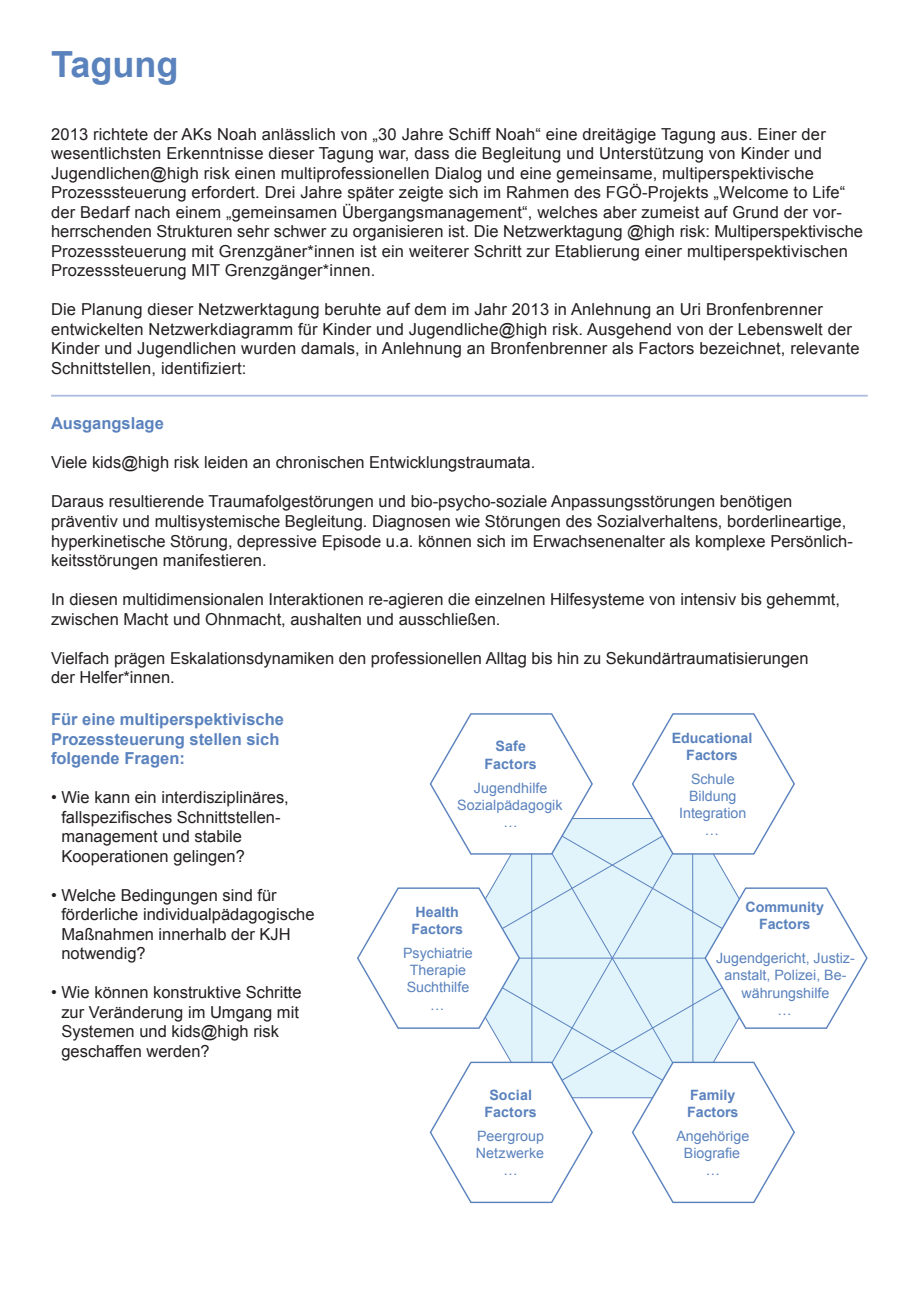
<style>
.page{position:relative;width:906px;height:1289px;background:#fff}
.page>*{position:absolute;margin:0;border:0;box-sizing:border-box;transform-origin:0 0}
.t1{font:700 36px "Arial";color:#5a82bd}
.t2{font:16.5px/19.5px "Arial";color:#231f20}
.t3{font:700 16.5px/19.5px "Arial";color:#5a82bd}
.t4{font:14.25px/17.1px "Arial";color:#5a82bd;text-align:center}
.t5{font:700 14.25px/17.1px "Arial";color:#5a82bd;text-align:center}
</style>
<div class="page">
<svg style="left:357px;top:713px;width:511px;height:490px"></svg>
<hr style="left:51px;top:395px;width:816px;height:1px;background:#a5b6d9">
<hr style="left:51px;top:396px;width:816px;height:1px;background:#a5b6d9">
<p class="t1" style="left:51px;top:41px;width:129px">Tagung</p>
<p class="t2" style="left:51px;top:124px;width:813px">2013 richtete der AKs Noah anlässlich von „30 Jahre Schiff Noah“ eine dreitägige Tagung aus. Einer der wesentlichsten Erkenntnisse dieser Tagung war, dass die Begleitung und Unterstützung von Kinder und Jugendlichen@high risk einen multiprofessionellen Dialog und eine gemeinsame, multiperspektivische Prozesssteuerung erfordert. Drei Jahre später zeigte sich im Rahmen des FGÖ-Projekts „Welcome to Life“ der Bedarf nach einem „gemeinsamen Übergangsmanagement“, welches aber zumeist auf Grund der vor&shy;herrschenden Strukturen sehr schwer zu organisieren ist. Die Netzwerktagung @high risk: Multiperspektivische Prozesssteuerung mit Grenzgäner*innen ist ein weiterer Schritt zur Etablierung einer multiperspektivischen Prozesssteuerung MIT Grenzgänger*innen.</p>
<p class="t2" style="left:51px;top:300px;width:810px">Die Planung dieser Netzwerktagung beruhte auf dem im Jahr 2013 in Anlehnung an Uri Bronfenbrenner entwickelten Netzwerkdiagramm für Kinder und Jugendliche@high risk. Ausgehend von der Lebenswelt der Kinder und Jugendlichen wurden damals, in Anlehnung an Bronfenbrenner als Factors bezeichnet, relevante Schnittstellen, identifiziert:</p>
<p class="t3" style="left:51px;top:414px;width:114px">Ausgangslage</p>
<p class="t2" style="left:51px;top:453px;width:486px">Viele kids@high risk leiden an chronischen Entwicklungstraumata.</p>
<p class="t2" style="left:51px;top:492px;width:803px">Daraus resultierende Traumafolgestörungen und bio-psycho-soziale Anpassungsstörungen benötigen präventiv und multisystemische Begleitung. Diagnosen wie Störungen des Sozialverhaltens, borderlineartige, hyperkinetische Störung, depressive Episode u.a. können sich im Erwachsenenalter als komplexe Persönlich&shy;keitsstörungen manifestieren.</p>
<p class="t2" style="left:51px;top:589px;width:790px">In diesen multidimensionalen Interaktionen re-agieren die einzelnen Hilfesysteme von intensiv bis gehemmt, zwischen Macht und Ohnmacht, aushalten und ausschließen.</p>
<p class="t2" style="left:51px;top:648px;width:759px">Vielfach prägen Eskalationsdynamiken den professionellen Alltag bis hin zu Sekundärtraumatisierungen der Helfer*innen.</p>
<p class="t3" style="left:51px;top:710px;width:234px">Für eine multiperspektivische<br>Prozessteuerung stellen sich folgende Fragen:</p>
<p class="t2" style="left:61px;top:787px;width:229px;text-indent:-10px">• Wie kann ein interdisziplinäres, fallspezifisches Schnittstellen&shy;management und stabile<br>Kooperationen gelingen?</p>
<p class="t2" style="left:61px;top:885px;width:255px;text-indent:-10px">• Welche Bedingungen sind für förderliche individualpädagogische<br>Maßnahmen innerhalb der KJH notwendig?</p>
<p class="t2" style="left:61px;top:982px;width:242px;text-indent:-10px">• Wie können konstruktive Schritte zur Veränderung im Umgang mit<br>Systemen und kids@high risk geschaffen werden?</p>
<p class="t5" style="left:671px;top:729px;width:82px">Educational<br>Factors</p>
<p class="t4" style="left:691px;top:770px;width:45px">Schule</p>
<p class="t4" style="left:689px;top:787px;width:49px">Bildung</p>
<p class="t4" style="left:679px;top:804px;width:69px">Integration</p>
<p class="t4" style="left:705px;top:821px;width:16px">…</p>
<p class="t5" style="left:484px;top:738px;width:54px">Safe<br>Factors</p>
<p class="t4" style="left:474px;top:779px;width:75px">Jugendhilfe</p>
<p class="t4" style="left:457px;top:796px;width:107px">Sozialpädagogik</p>
<p class="t4" style="left:503px;top:813px;width:16px">…</p>
<p class="t5" style="left:745px;top:898px;width:80px">Community<br>Factors</p>
<p class="t4" style="left:716px;top:949px;width:140px">Jugendgericht, Justiz&shy;anstalt, Polizei, Be&shy;währungshilfe</p>
<p class="t4" style="left:777px;top:1001px;width:16px">…</p>
<p class="t5" style="left:411px;top:904px;width:53px;text-align:left">Health<br>Factors</p>
<p class="t4" style="left:403px;top:944px;width:71px">Psychiatrie</p>
<p class="t4" style="left:410px;top:961px;width:58px">Therapie</p>
<p class="t4" style="left:407px;top:979px;width:64px">Suchthilfe</p>
<p class="t4" style="left:430px;top:996px;width:16px">…</p>
<p class="t5" style="left:484px;top:1086px;width:54px">Social<br>Factors</p>
<p class="t4" style="left:477px;top:1127px;width:68px">Peergroup</p>
<p class="t4" style="left:476px;top:1144px;width:70px">Netzwerke</p>
<p class="t4" style="left:503px;top:1161px;width:16px">…</p>
<p class="t5" style="left:687px;top:1086px;width:53px;text-align:left">Family<br>Factors</p>
<p class="t4" style="left:676px;top:1127px;width:74px">Angehörige</p>
<p class="t4" style="left:684px;top:1144px;width:58px">Biografie</p>
<p class="t4" style="left:705px;top:1161px;width:16px">…</p>
</div>
